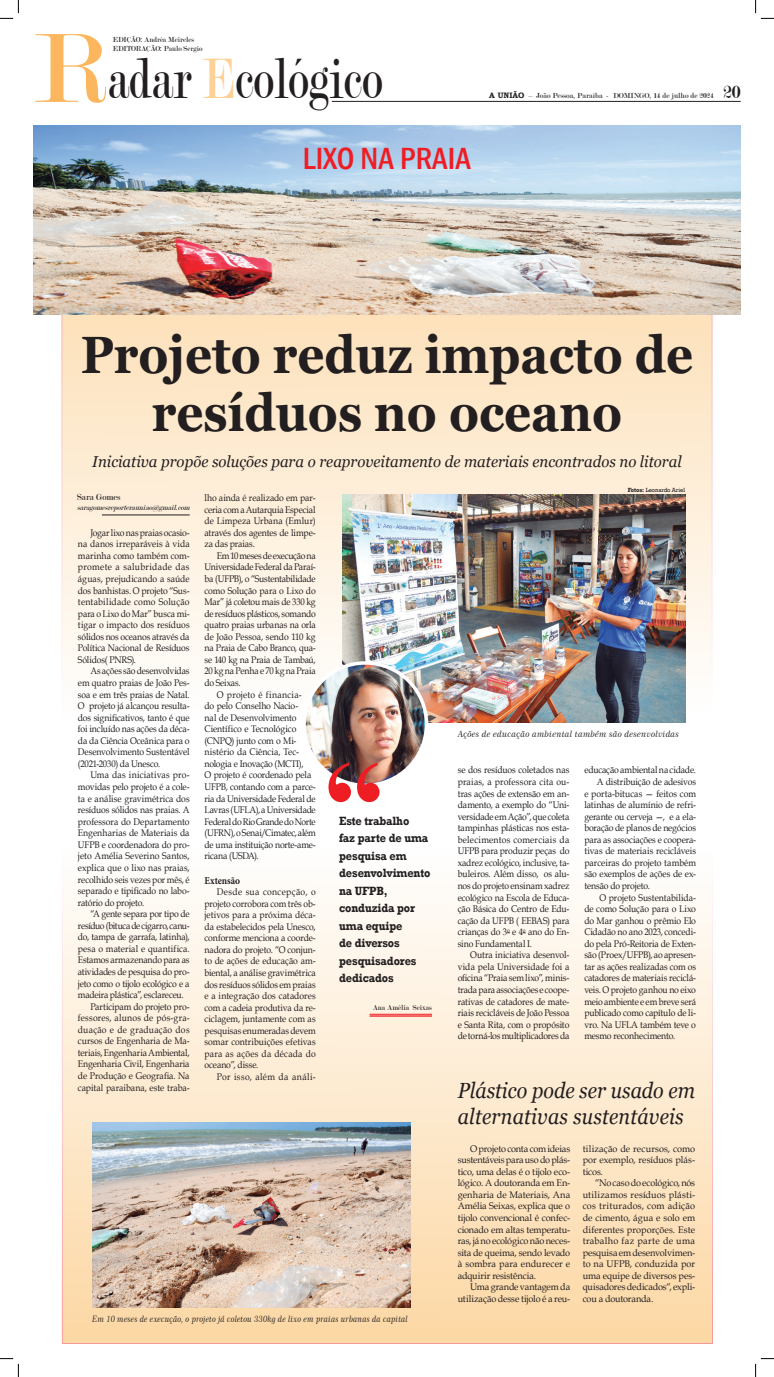
<style>
.page{position:relative;width:774px;height:1377px;background:#fff}
.page>*{position:absolute;margin:0;border:0;box-sizing:border-box;transform-origin:0 0}
.t1{font:700 121.45px "Times New Roman";color:#ee1d23}
.t2{font:61.25px "Modern";color:#231f20;scale:.75 1}
.t3{font:700 52.5px/57.8px "Georgia";color:#231f20;text-align:center;scale:.9 1}
.t4{font:500 condensed 31.5px "Franklin Gothic";color:#ee1d23}
.t5{font:italic 21.88px/26.2px "Georgia";letter-spacing:.01em;color:#231f20;scale:.9 1}
.t6{font:19.25px "Modern";color:#231f20}
.t7{font:italic 15.75px "Georgia";color:#231f20;scale:.95 1}
.t8{font:700 12.25px/17.5px "Rockwell";letter-spacing:-.01em;color:#231f20;scale:.9 1}
.t9{font:700 10.5px "Minion Pro";color:#231f20;scale:.9 1}
._0_-_Textos{font:9.62px/11.5px "Book Antiqua";letter-spacing:-.015em;color:#231f20;text-align:justify;scale:.9 1}
._0_-_Textos-2{font:9.62px/11.5px "Book Antiqua";letter-spacing:-.015em;color:#231f20;text-align:justify;scale:.95 1}
._0_-_Textos-3{font:9.62px "Book Antiqua";letter-spacing:.04em;color:#231f20;scale:.9 1}
._8_-_Referencia_do_r{font:9.62px "Modern";color:#231f20;scale:.95 1}
.t10{font:8.75px "Century 751 BT Italic B";color:#231f20;scale:.91 1}
.t11{font:8.75px "Century 751 BT Italic B";color:#231f20}
.t12{font:7.88px "Modern";color:#231f20;scale:.95 1}
.t13{font:7.88px "Modern";color:#231f20}
._8_-_Referencia_do_r-2{font:italic 7.88px "Modern";color:#231f20;scale:.95 1}
.t14{font:6.12px "Rockwell";letter-spacing:-.01em;color:#231f20;scale:.95 1}
.s1{font-size:105px;color:#fcb75e}
.s2{color:#fdd096}
.s3{font-family:"Bookman Old Style";font-weight:700}
.s4{font-weight:700}
</style>
<div class="page">
<svg style="left:62px;top:896px;width:650px;height:447px;background:#fdead0"></svg>
<div style="left:62px;top:295px;width:650px;height:572px;background:linear-gradient(to bottom,#fde2bd,#fff)"></div>
<img style="left:33px;top:125px;width:707px;height:190px">
<hr style="left:332px;top:101px;width:408px;height:1px;background:#231f20">
<img style="left:92px;top:1122px;width:318px;height:184px">
<hr style="left:102px;top:514px;width:88px;height:1px;background:#231f20">
<img style="left:342px;top:494px;width:343px;height:228px">
<img style="left:304px;top:663px;width:122px;height:122px;border-radius:61px">
<div style="left:302px;top:661px;width:126px;height:126px;border:4px solid #fff;border-radius:50%"></div>
<hr style="left:369px;top:1013px;width:63px;height:1px;background:#ee1d23">
<hr style="left:369px;top:1015px;width:63px;height:1px;background:#ee1d23">
<svg style="left:0;top:0;width:19px;height:19px"></svg>
<svg style="left:0;top:1358px;width:19px;height:18px"></svg>
<svg style="left:755px;top:0;width:18px;height:19px"></svg>
<svg style="left:755px;top:1358px;width:18px;height:18px"></svg>
<p class="t2" style="left:33px;top:48px;width:467px"><span class="s1">R</span>adar <span class="s2">E</span>cológico</p>
<p class="t12" style="left:113px;top:35px;width:87px">EDIÇÃO: Andréa Meireles</p>
<p class="t12" style="left:113px;top:45px;width:96px">EDITORAÇÃO: Paulo Sergio</p>
<p class="t4" style="left:303px;top:138px;width:169px">LIXO NA PRAIA</p>
<p class="t13" style="left:489px;top:91px;width:226px"><span class="s3">A UNIÃO</span> – João Pessoa, Paraíba - DOMINGO, 14 de julho de 2024</p>
<p class="t6" style="left:723px;top:82px;width:19px">20</p>
<p class="t3" style="left:81px;top:326px;width:681px">Projeto reduz impacto de resíduos no oceano</p>
<p class="t7" style="left:92px;top:451px;width:622px">Iniciativa propõe soluções para o reaproveitamento de materiais encontrados no litoral</p>
<p class="_8_-_Referencia_do_r" style="left:77px;top:492px;width:47px">Sara Gomes</p>
<p class="_8_-_Referencia_do_r-2" style="left:77px;top:503px;width:122px">saragomesreporterauniao@gmail.com</p>
<p class="_0_-_Textos" style="left:78px;top:526px;width:126px;text-indent:12px">Jogar lixo nas praias ocasio&shy;na danos irreparáveis à vida marinha como também com&shy;promete a salubridade das águas, prejudicando a saúde dos banhistas. O projeto “Sus&shy;tentabilidade como Solução para o Lixo do Mar” busca mi&shy;tigar o impacto dos resíduos sólidos nos oceanos através da Política Nacional de Resíduos Sólidos( PNRS).</p>
<p class="_0_-_Textos" style="left:78px;top:665px;width:126px;text-indent:12px">As ações são desenvolvidas em quatro praias de João Pes&shy;soa e em três praias de Natal.<br>O projeto já alcançou resulta&shy;dos significativos, tanto é que foi incluído nas ações da déca&shy;da da Ciência Oceânica para o Desenvolvimento Sustentável (2021-2030) da Unesco.</p>
<p class="_0_-_Textos" style="left:78px;top:769px;width:126px;text-indent:12px">Uma das iniciativas pro&shy;movidas pelo projeto é a cole&shy;ta e análise gravimétrica dos resíduos sólidos nas praias. A professora do Departamento Engenharias de Materiais da UFPB e coordenadora do pro&shy;jeto Amélia Severino Santos, explica que o lixo nas praias, recolhido seis vezes por mês, é separado e tipificado no labo&shy;ratório do projeto.</p>
<p class="_0_-_Textos" style="left:78px;top:907px;width:126px;text-indent:12px">“A gente separa por tipo de resíduo (bituca de cigarro, canu&shy;do, tampa de garrafa, latinha), pesa o material e quantifica.<br>Estamos armazenando para as atividades de pesquisa do pro&shy;jeto como o tijolo ecológico e a madeira plástica”, esclareceu.</p>
<p class="_0_-_Textos" style="left:78px;top:1000px;width:126px;text-indent:12px">Participam do projeto pro&shy;fessores, alunos de pós-gra&shy;duação e de graduação dos cursos de Engenharia de Ma&shy;teriais, Engenharia Ambiental, Engenharia Civil, Engenharia de Produção e Geografia. Na capital paraibana, este traba-</p>
<p class="_0_-_Textos" style="left:204px;top:492px;width:125px">lho ainda é realizado em par&shy;ceria com a Autarquia Especial de Limpeza Urbana (Emlur) através dos agentes de limpe&shy;za das praias.</p>
<p class="_0_-_Textos" style="left:204px;top:549px;width:125px;text-indent:12px">Em 10 meses de execução na Universidade Federal da Paraí&shy;ba (UFPB), o “Sustentabilidade como Solução para o Lixo do Mar” já coletou mais de 330 kg de resíduos plásticos, somando quatro praias urbanas na orla de João Pessoa, sendo 110 kg na Praia de Cabo Branco, qua&shy;se 140 kg na Praia de Tambaú, 20 kg na Penha e 70 kg na Praia do Seixas.</p>
<p class="_0_-_Textos" style="left:204px;top:688px;width:125px;text-align:left;text-indent:12px">O projeto é financia-<br>do pelo Conselho Nacio-<br>nal de Desenvolvimento<br>Científico e Tecnológico (CNPQ) junto com o Mi&shy;nistério da Ciência, Tec&shy;nologia e Inovação (MCTI),<br>O projeto é coordenado pela<br>UFPB, contando com a parce&shy;ria da Universidade Federal de<br>Lavras (UFLA), a Universidade<br>Federal do Rio Grande do Norte (UFRN), o Senai/Cimatec, além de uma instituição norte-ame&shy;ricana (USDA).</p>
<p class="t9" style="left:204px;top:872px;width:41px">Extensão</p>
<p class="_0_-_Textos" style="left:204px;top:885px;width:125px;text-indent:12px">Desde sua concepção, o projeto corrobora com três ob&shy;jetivos para a próxima déca&shy;da estabelecidos pela Unesco, conforme menciona a coorde&shy;nadora do projeto. “O conjun&shy;to de ações de educação am&shy;biental, a análise gravimétrica dos resíduos sólidos em praias e a integração dos catadores com a cadeia produtiva da re&shy;ciclagem, juntamente com as pesquisas enumeradas devem somar contribuições efetivas para as ações da década do oceano”, disse.</p>
<p class="_0_-_Textos-3" style="left:217px;top:1069px;width:111px">Por isso, além da análi-</p>
<p class="t1" style="left:323px;top:716px;width:62px">“</p>
<p class="t8" style="left:339px;top:811px;width:79px">Este trabalho</p>
<p class="t8" style="left:339px;top:829px;width:103px">faz parte de uma pesquisa em desenvolvimento na UFPB, conduzida por uma equipe<br>de diversos pesquisadores dedicados</p>
<p class="t12" style="left:372px;top:1003px;width:64px">Ana Amélia Seixas</p>
<p class="t10" style="left:92px;top:1313px;width:348px">Em 10 meses de execução, o projeto já coletou 330kg de lixo em praias urbanas da capital</p>
<p class="t14" style="left:627px;top:486px;width:62px"><span class="s4">Fotos:</span> Leonardo Ariel</p>
<p class="t11" style="left:457px;top:728px;width:223px">Ações de educação ambiental também são desenvolvidas</p>
<p class="_0_-_Textos" style="left:457px;top:764px;width:126px">se dos resíduos coletados nas praias, a professora cita ou&shy;tras ações de extensão em an&shy;damento, a exemplo do “Uni&shy;versidade em Ação”, que coleta tampinhas plásticas nos esta&shy;belecimentos comerciais da UFPB para produzir peças do xadrez ecológico, inclusive, ta&shy;buleiros. Além disso, os alu&shy;nos do projeto ensinam xadrez ecológico na Escola de Educa&shy;ção Básica do Centro de Edu&shy;cação da UFPB ( EEBAS) para crianças do 3<sup>o</sup> e 4<sup>o</sup> ano do En&shy;sino Fundamental I.</p>
<p class="_0_-_Textos" style="left:457px;top:948px;width:126px;text-indent:12px">Outra iniciativa desenvol&shy;vida pela Universidade foi a oficina “Praia sem lixo”, minis&shy;trada para associações e coope&shy;rativas de catadores de mate&shy;riais recicláveis de João Pessoa e Santa Rita, com o propósito de torná-los multiplicadores da</p>
<p class="_0_-_Textos" style="left:584px;top:764px;width:126px">educação ambiental na cidade.</p>
<p class="_0_-_Textos" style="left:584px;top:775px;width:126px;text-indent:12px">A distribuição de adesivos e porta-bitucas — feitos com latinhas de alumínio de refri&shy;gerante ou cerveja —, e a ela&shy;boração de planos de negócios para as associações e coopera&shy;tivas de materiais recicláveis parceiras do projeto também são exemplos de ações de ex&shy;tensão do projeto.</p>
<p class="_0_-_Textos" style="left:584px;top:891px;width:126px;text-indent:15px">O projeto Sustentabilida&shy;de como Solução para o Lixo do Mar ganhou o prêmio Elo Cidadão no ano 2023, concedi&shy;do pela Pró-Reitoria de Exten&shy;são (Proex/UFPB), ao apresen&shy;tar as ações realizadas com os catadores de materiais reciclá&shy;veis. O projeto ganhou no eixo meio ambiente e em breve será publicado como capítulo de li&shy;vro. Na UFLA também teve o mesmo reconhecimento.</p>
<p class="t5" style="left:457px;top:1077px;width:265px">Plástico pode ser usado em alternativas sustentáveis</p>
<p class="_0_-_Textos-2" style="left:457px;top:1142px;width:120px;text-indent:12px">O projeto conta com ideias sustentáveis para uso do plás&shy;tico, uma delas é o tijolo eco&shy;lógico. A doutoranda em En&shy;genharia de Materiais, Ana Amélia Seixas, explica que o tijolo convencional é confec&shy;cionado em altas temperatu&shy;ras, já no ecológico não neces&shy;sita de queima, sendo levado à sombra para endurecer e adquirir resistência.</p>
<p class="_0_-_Textos-2" style="left:457px;top:1280px;width:120px;text-align:right">Uma grande vantagem da utilização desse tijolo é a reu-</p>
<p class="_0_-_Textos-2" style="left:582px;top:1142px;width:120px">tilização de recursos, como por exemplo, resíduos plás&shy;ticos.</p>
<p class="_0_-_Textos-2" style="left:582px;top:1176px;width:120px;text-indent:12px">“No caso do ecológico, nós utilizamos resíduos plásti&shy;cos triturados, com adição de cimento, água e solo em diferentes proporções. Este trabalho faz parte de uma pesquisa em desenvolvimen&shy;to na UFPB, conduzida por uma equipe de diversos pes&shy;quisadores dedicados“, expli&shy;cou a doutoranda.</p>
</div>
